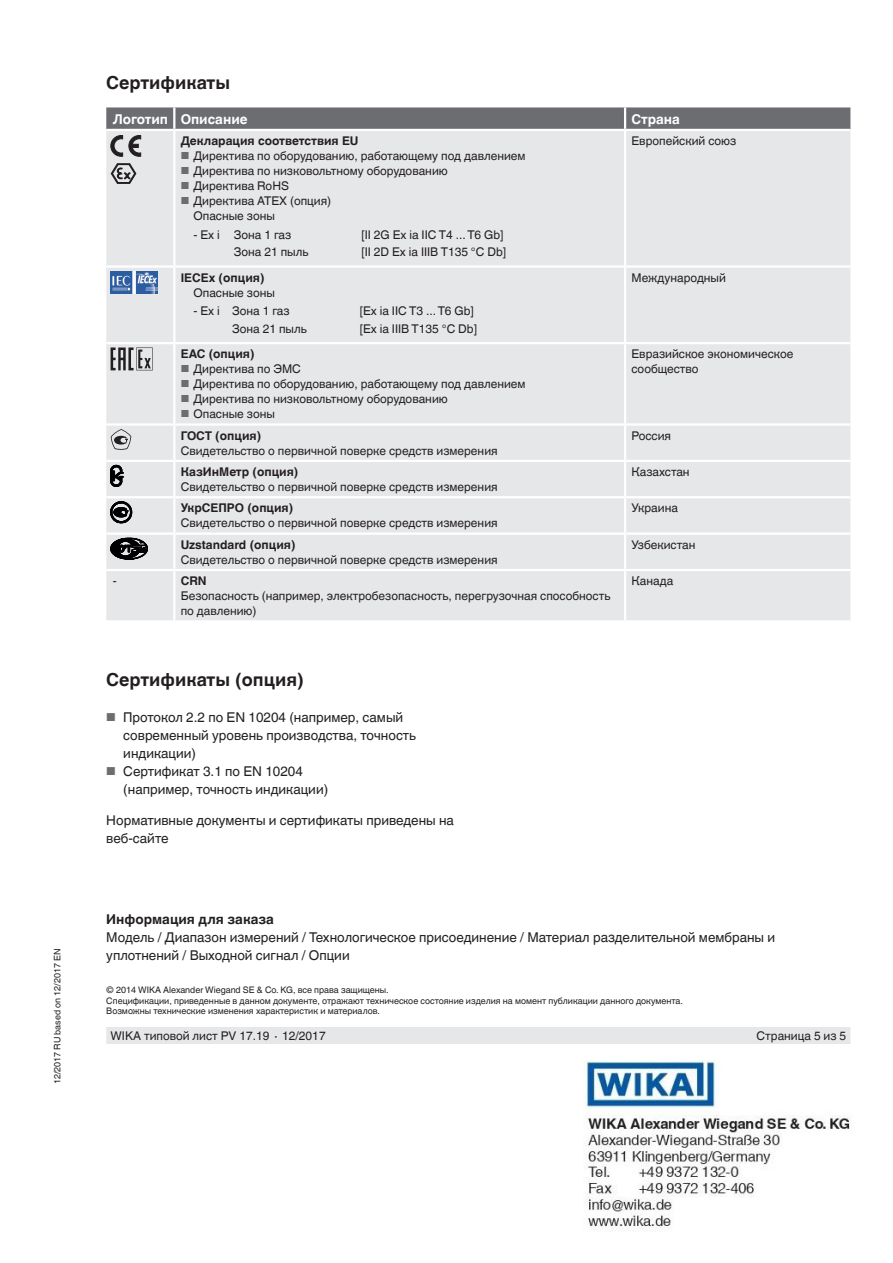
<style>
.page{position:relative;width:893px;height:1263px;background:#fff}
.page>*{position:absolute;margin:0;border:0;box-sizing:border-box;transform-origin:0 0}
.t1{font:700 18px "Helvetica World";color:#231f20}
.t2{font:13.5px/18px "Helvetica World";color:#231f20}
.t3{font:700 13.5px "Helvetica World";color:#fff}
.t4{font:700 13.5px "Helvetica World";color:#231f20}
.t5{font:12px/15px "Helvetica World";color:#231f20}
.t6{font:700 12px "Helvetica World";color:#231f20}
.t7{font:9px/10.5px "Helvetica World";color:#231f20}
.s1{font-size:10.2px;color:#6c6d70}
.s2{font-size:11.55px;color:#6c6d70}
</style>
<div class="page">
<div style="left:106px;top:1027px;width:744px;height:17px;background:#e6e7e9"></div>
<div style="left:106px;top:156px;width:744px;height:464px;background:#e6e7e9"></div>
<hr style="left:174px;top:342px;width:451px;height:2px;background:#fff">
<hr style="left:174px;top:423px;width:451px;height:3px;background:#fff">
<hr style="left:174px;top:460px;width:451px;height:2px;background:#fff">
<hr style="left:173px;top:462px;width:2px;height:34px;background:#fff">
<hr style="left:624px;top:462px;width:2px;height:34px;background:#fff">
<hr style="left:174px;top:496px;width:451px;height:2px;background:#fff">
<hr style="left:173px;top:498px;width:2px;height:34px;background:#fff">
<hr style="left:625px;top:496px;width:225px;height:2px;background:#fff">
<hr style="left:624px;top:498px;width:2px;height:34px;background:#fff">
<hr style="left:174px;top:532px;width:451px;height:3px;background:#fff">
<hr style="left:625px;top:532px;width:225px;height:3px;background:#fff">
<hr style="left:106px;top:496px;width:68px;height:2px;background:#fff">
<hr style="left:106px;top:532px;width:68px;height:3px;background:#fff">
<hr style="left:106px;top:265px;width:68px;height:3px;background:#fff">
<hr style="left:173px;top:535px;width:2px;height:34px;background:#fff">
<hr style="left:624px;top:535px;width:2px;height:34px;background:#fff">
<hr style="left:174px;top:265px;width:451px;height:3px;background:#fff">
<hr style="left:625px;top:265px;width:225px;height:3px;background:#fff">
<hr style="left:174px;top:569px;width:451px;height:2px;background:#fff">
<hr style="left:106px;top:569px;width:68px;height:2px;background:#fff">
<hr style="left:625px;top:569px;width:225px;height:2px;background:#fff">
<hr style="left:106px;top:460px;width:68px;height:2px;background:#fff">
<hr style="left:625px;top:460px;width:225px;height:2px;background:#fff">
<hr style="left:625px;top:423px;width:225px;height:3px;background:#fff">
<hr style="left:106px;top:423px;width:68px;height:3px;background:#fff">
<hr style="left:624px;top:131px;width:2px;height:134px;background:#fff">
<hr style="left:624px;top:268px;width:2px;height:74px;background:#fff">
<hr style="left:625px;top:342px;width:225px;height:2px;background:#fff">
<hr style="left:173px;top:131px;width:2px;height:134px;background:#fff">
<hr style="left:173px;top:268px;width:2px;height:74px;background:#fff">
<hr style="left:106px;top:342px;width:68px;height:2px;background:#fff">
<hr style="left:624px;top:344px;width:2px;height:79px;background:#fff">
<hr style="left:624px;top:426px;width:2px;height:34px;background:#fff">
<hr style="left:624px;top:571px;width:2px;height:49px;background:#fff">
<hr style="left:173px;top:344px;width:2px;height:79px;background:#fff">
<hr style="left:173px;top:426px;width:2px;height:34px;background:#fff">
<hr style="left:173px;top:571px;width:2px;height:49px;background:#fff">
<svg style="left:106px;top:107px;width:744px;height:49px;background:#b1b2b4"></svg>
<svg style="left:111px;top:163px;width:26px;height:21px"></svg>
<img style="left:111px;top:272px;width:46px;height:21px">
<svg style="left:111px;top:347px;width:42px;height:23px"></svg>
<svg style="left:111px;top:429px;width:20px;height:21px"></svg>
<svg style="left:111px;top:465px;width:12px;height:21px"></svg>
<svg style="left:111px;top:502px;width:21px;height:21px"></svg>
<svg style="left:111px;top:538px;width:37px;height:22px"></svg>
<img style="left:583px;top:1060px;width:267px;height:172px">
<p class="t7" style="left:52px;top:1084px;width:137px;rotate:-90deg">12/2017 RU based on 12/2017 EN</p>
<h1 class="t1" style="left:106px;top:73px;width:125px">Сертификаты</h1>
<p class="t3" style="left:113px;top:111px;width:136px">Логотип Описание</p>
<p class="t3" style="left:631px;top:111px;width:50px">Страна</p>
<p class="t6" style="left:181px;top:134px;width:179px">Декларация соответствия EU</p>
<p class="t5" style="left:181px;top:148px;width:346px"><span class="s1">■</span> Директива по оборудованию, работающему под давлением</p>
<p class="t5" style="left:181px;top:163px;width:269px"><span class="s1">■</span> Директива по низковольтному оборудованию</p>
<p class="t5" style="left:181px;top:178px;width:110px"><span class="s1">■</span> Директива RoHS</p>
<p class="t5" style="left:193px;top:193px;width:139px;text-indent:-13px"><span class="s1">■</span> Директива ATEX (опция)<br>Опасные зоны</p>
<p class="t5" style="left:193px;top:227px;width:99px">- Ex i Зона 1 газ</p>
<p class="t5" style="left:361px;top:227px;width:144px">[II 2G Ex ia IIC T4 ... T6 Gb]</p>
<p class="t5" style="left:234px;top:244px;width:76px">Зона 21 пыль</p>
<p class="t5" style="left:361px;top:244px;width:146px">[II 2D Ex ia IIIB T135 °C Db]</p>
<p class="t5" style="left:631px;top:133px;width:106px">Европейский союз</p>
<p class="t6" style="left:181px;top:270px;width:85px">IECEx (опция)</p>
<p class="t5" style="left:193px;top:285px;width:83px">Опасные зоны</p>
<p class="t5" style="left:193px;top:304px;width:98px">- Ex i Зона 1 газ</p>
<p class="t5" style="left:360px;top:304px;width:116px">[Ex ia IIC T3 ... T6 Gb]</p>
<p class="t5" style="left:232px;top:321px;width:76px">Зона 21 пыль</p>
<p class="t5" style="left:360px;top:321px;width:119px">[Ex ia IIIB T135 °C Db]</p>
<p class="t5" style="left:631px;top:270px;width:96px">Международный</p>
<p class="t6" style="left:181px;top:347px;width:75px">EAC (опция)</p>
<p class="t5" style="left:181px;top:361px;width:122px"><span class="s1">■</span> Директива по ЭМС</p>
<p class="t5" style="left:181px;top:376px;width:346px"><span class="s1">■</span> Директива по оборудованию, работающему под давлением</p>
<p class="t5" style="left:181px;top:391px;width:269px"><span class="s1">■</span> Директива по низковольтному оборудованию</p>
<p class="t5" style="left:181px;top:406px;width:96px"><span class="s1">■</span> Опасные зоны</p>
<p class="t5" style="left:631px;top:346px;width:163px">Евразийское экономическое сообщество</p>
<p class="t6" style="left:181px;top:428px;width:82px">ГОСТ (опция)</p>
<p class="t5" style="left:181px;top:443px;width:318px">Свидетельство о первичной поверке средств измерения</p>
<p class="t5" style="left:631px;top:428px;width:41px">Россия</p>
<p class="t6" style="left:181px;top:465px;width:119px">КазИнМетр (опция)</p>
<p class="t5" style="left:181px;top:479px;width:318px">Свидетельство о первичной поверке средств измерения</p>
<p class="t5" style="left:631px;top:464px;width:60px">Казахстан</p>
<p class="t6" style="left:181px;top:501px;width:114px">УкрСЕПРО (опция)</p>
<p class="t5" style="left:181px;top:516px;width:318px">Свидетельство о первичной поверке средств измерения</p>
<p class="t5" style="left:631px;top:501px;width:48px">Украина</p>
<p class="t6" style="left:181px;top:537px;width:116px">Uzstandard (опция)</p>
<p class="t5" style="left:181px;top:552px;width:318px">Свидетельство о первичной поверке средств измерения</p>
<p class="t5" style="left:631px;top:537px;width:65px">Узбекистан</p>
<p class="t5" style="left:113px;top:573px;width:5px">-</p>
<p class="t6" style="left:181px;top:574px;width:27px">CRN</p>
<p class="t5" style="left:181px;top:588px;width:431px">Безопасность (например, электробезопасность, перегрузочная способность по давлению)</p>
<p class="t5" style="left:631px;top:573px;width:43px">Канада</p>
<h1 class="t1" style="left:106px;top:669px;width:199px">Сертификаты (опция)</h1>
<p class="t2" style="left:123px;top:708px;width:294px;text-indent:-17px"><span class="s2">■</span> Протокол 2.2 по EN 10204 (например, самый современный уровень производства, точность индикации)</p>
<p class="t2" style="left:123px;top:762px;width:206px;text-indent:-17px"><span class="s2">■</span> Сертификат 3.1 по EN 10204 (например, точность индикации)</p>
<p class="t2" style="left:106px;top:811px;width:349px">Нормативные документы и сертификаты приведены на веб-сайте</p>
<p class="t4" style="left:106px;top:911px;width:169px">Информация для заказа</p>
<p class="t2" style="left:106px;top:928px;width:670px">Модель / Диапазон измерений / Технологическое присоединение / Материал разделительной мембраны и уплотнений / Выходной сигнал / Опции</p>
<p class="t7" style="left:106px;top:985px;width:578px">© 2014 WIKA Alexander Wiegand SE &amp; Co. KG, все права защищены.<br>Спецификации, приведенные в данном документе, отражают техническое состояние изделия на момент публикации данного документа.<br>Возможны технические изменения характеристик и материалов.</p>
<p class="t5" style="left:111px;top:1028px;width:217px">WIKA типовой лист PV 17.19 ∙ 12/2017</p>
<p class="t5" style="left:757px;top:1028px;width:91px">Страница 5 из 5</p>
</div>
